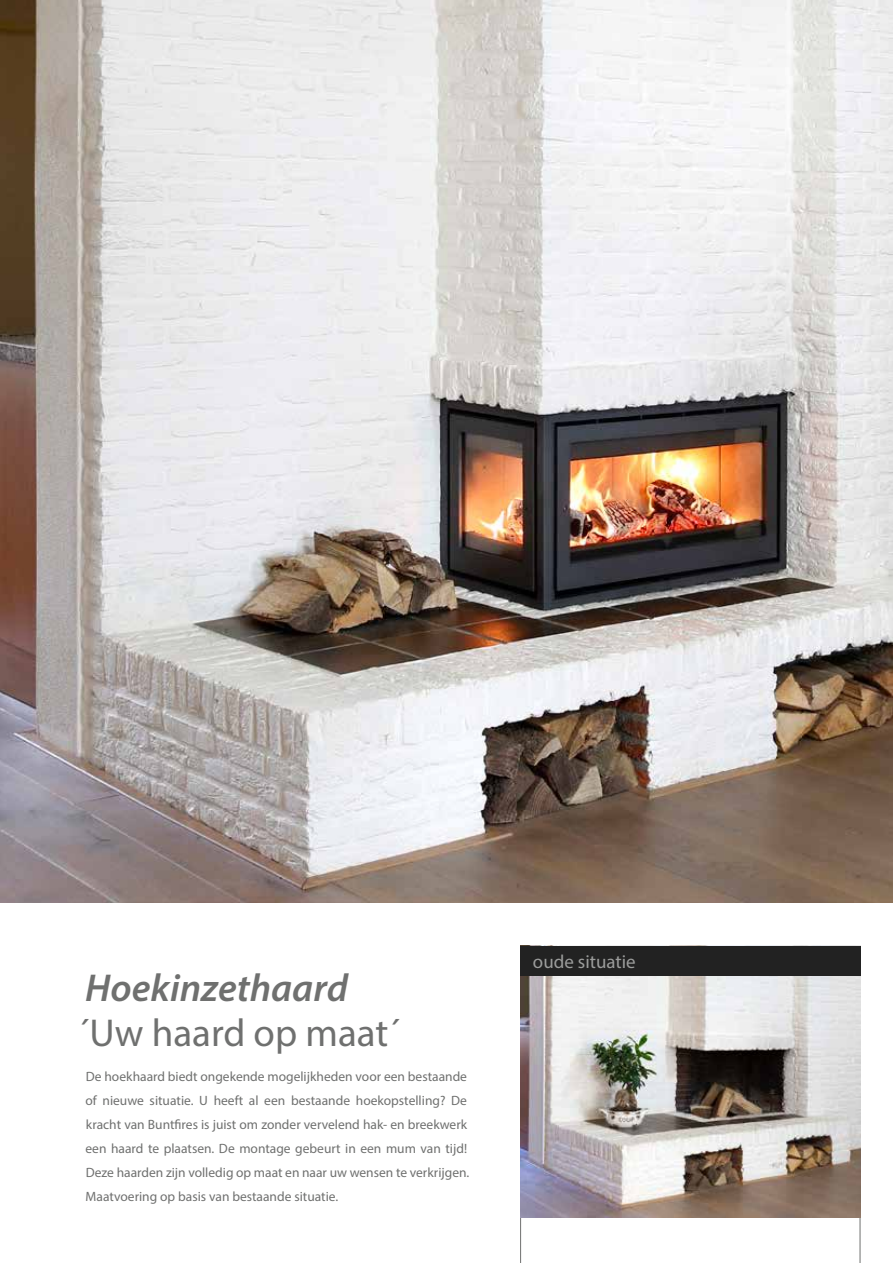
<style>
.page{position:relative;width:893px;height:1263px;background:#fff}
.page>*{position:absolute;margin:0;border:0;box-sizing:border-box;transform-origin:0 0}
.t1{font:39px "Myriad Pro";color:#6f706f}
.t2{font:italic 600 39px "Myriad Pro";color:#6f706f}
.t3{font:18.9px "Myriad Pro";color:#9b9c9b}
.t4{font:13.5px/24px "Myriad Pro";color:#6f706f}
</style>
<div class="page">
<img style="left:0;top:0;width:893px;height:902px">
<svg style="left:520px;top:1217px;width:340px;height:46px"></svg>
<img style="left:520px;top:976px;width:340px;height:241px">
<div style="left:520px;top:946px;width:340px;height:30px;background:#222"></div>
<h1 class="t2" style="left:85px;top:963px;width:264px">Hoekinzethaard</h1>
<h1 class="t1" style="left:78px;top:1009px;width:324px">´Uw haard op maat´</h1>
<p class="t4" style="left:85px;top:1064px;width:385px">De hoekhaard biedt ongekende mogelijkheden voor een bestaande of nieuwe situatie. U heeft al een bestaande hoekopstelling? De kracht van Buntfires is juist om zonder vervelend hak- en breekwerk een haard te plaatsen. De montage gebeurt in een mum van tijd!<br>Deze haarden zijn volledig op maat en naar uw wensen te verkrijgen.<br>Maatvoering op basis van bestaande situatie.</p>
<h2 class="t3" style="left:533px;top:950px;width:104px">oude situatie</h2>
</div>
